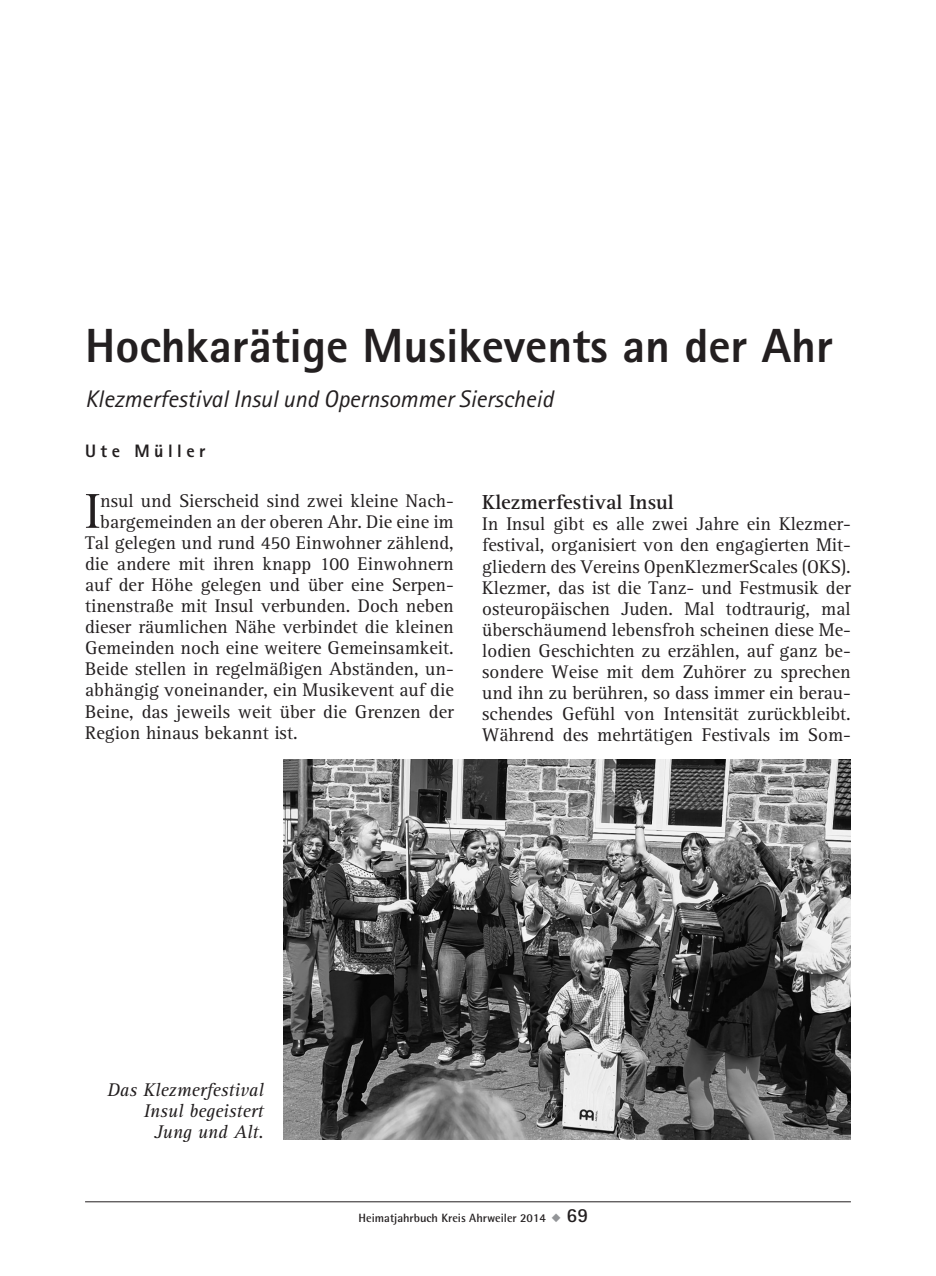
<style>
.page{position:relative;width:936px;height:1276px;background:#fff}
.page>*{position:absolute;margin:0;border:0;box-sizing:border-box;transform-origin:0 0}
.t1{font:50.6px "AT Rotis Serif";color:#231f20}
.t2{font:800 48px "Rotis Sans Serif";color:#231f20}
.t3{font:italic 24px "Rotis Sans Serif";color:#231f20}
.t4{font:700 21px "AT Rotis Serif";color:#231f20}
.t5{font:19px/21px "AT Rotis Serif";color:#231f20;text-align:justify}
.t6{font:italic 19px/21px "AT Rotis Serif";color:#231f20;text-align:right}
.t7{font:800 18px "Rotis Sans Serif";letter-spacing:.25em;color:#231f20}
.t8{font:700 12px "Rotis Semi Sans";color:#231f20}
.s1{color:#939598}
.s2{font-family:"Rotis Sans Serif";font-size:20px}
</style>
<div class="page">
<hr style="left:85px;top:1201px;width:765px;height:1px;background:#231f20">
<img style="left:283px;top:759px;width:567px;height:380px">
<h2 class="t2" style="left:85px;top:315px;width:749px">Hochkarätige Musikevents an der Ahr</h2>
<p class="t3" style="left:85px;top:385px;width:469px">Klezmerfestival Insul und Opernsommer Sierscheid</p>
<p class="t7" style="left:85px;top:439px;width:122px">Ute Müller</p>
<h1 class="t1" style="left:85px;top:482px;width:17px">I</h1>
<p class="t5" style="left:100px;top:490px;width:355px">nsul und Sierscheid sind zwei kleine Nach-</p>
<p class="t4" style="left:482px;top:490px;width:193px">Klezmerfestival Insul</p>
<p class="t5" style="left:482px;top:514px;width:370px">In Insul gibt es alle zwei Jahre ein Klezmer&shy;festival, organisiert von den engagierten Mit&shy;gliedern des Vereins OpenKlezmerScales (OKS).<br>Klezmer, das ist die Tanz- und Festmusik der osteuropäischen Juden. Mal todtraurig, mal überschäumend lebensfroh scheinen diese Me&shy;lodien Geschichten zu erzählen, auf ganz be&shy;sondere Weise mit dem Zuhörer zu sprechen und ihn zu berühren, so dass immer ein berau&shy;schendes Gefühl von Intensität zurückbleibt.<br>Während des mehrtätigen Festivals im Som-</p>
<p class="t5" style="left:100px;top:511px;width:355px">bargemeinden an der oberen Ahr. Die eine im</p>
<p class="t5" style="left:85px;top:532px;width:370px">Tal gelegen und rund 450 Einwohner zählend,</p>
<p class="t5" style="left:85px;top:554px;width:370px">die andere mit ihren knapp 100 Einwohnern</p>
<p class="t5" style="left:85px;top:575px;width:370px">auf der Höhe gelegen und über eine Serpen-</p>
<p class="t5" style="left:85px;top:596px;width:370px">tinenstraße mit Insul verbunden. Doch neben</p>
<p class="t5" style="left:85px;top:617px;width:370px">dieser räumlichen Nähe verbindet die kleinen</p>
<p class="t5" style="left:85px;top:638px;width:370px">Gemeinden noch eine weitere Gemeinsamkeit.</p>
<p class="t5" style="left:85px;top:659px;width:370px">Beide stellen in regelmäßigen Abständen, un-</p>
<p class="t5" style="left:85px;top:680px;width:370px">abhängig voneinander, ein Musikevent auf die</p>
<p class="t5" style="left:85px;top:701px;width:370px">Beine, das jeweils weit über die Grenzen der</p>
<p class="t5" style="left:85px;top:722px;width:214px">Region hinaus bekannt ist.</p>
<p class="t6" style="left:107px;top:1080px;width:158px">Das Klezmerfestival<br>Insul begeistert<br>Jung und Alt.</p>
<p class="t8" style="left:358px;top:1210px;width:231px">Heimatjahrbuch Kreis Ahrweiler 2014 <span class="s1">◆</span> <span class="s2">69</span></p>
</div>
